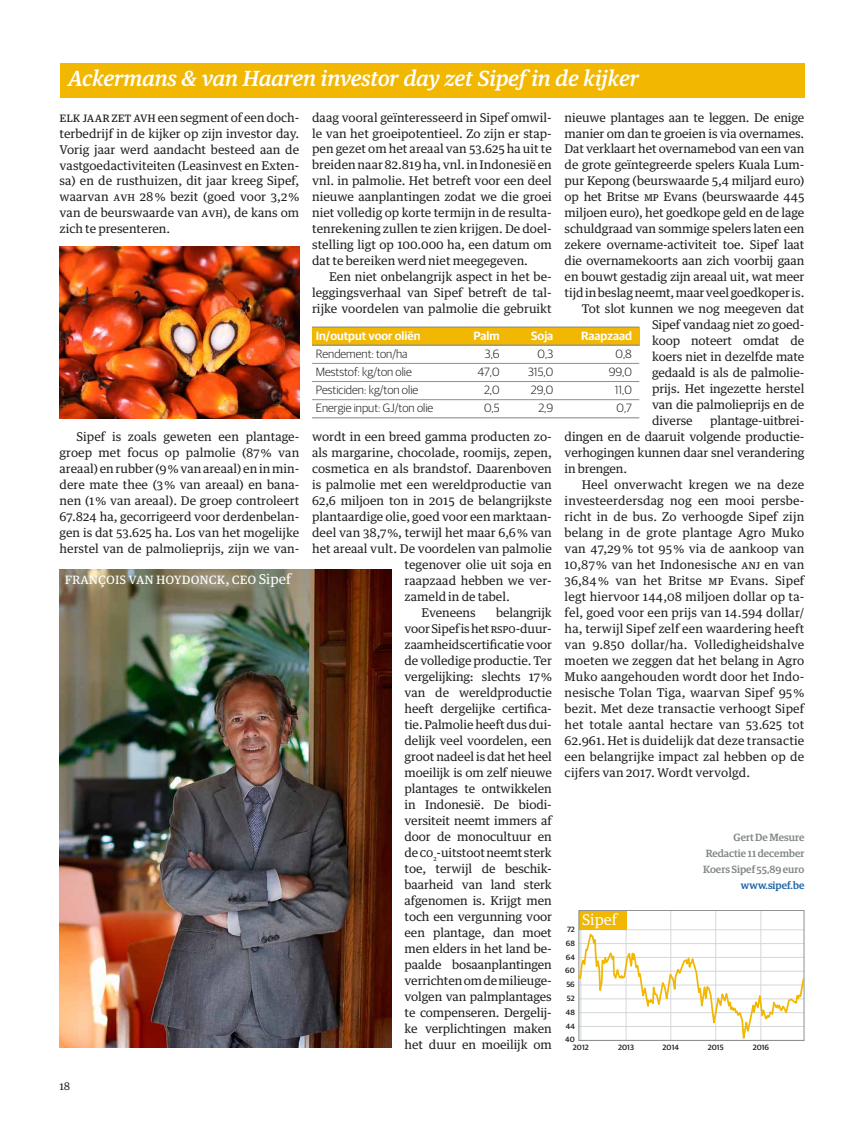
<style>
.page{position:relative;width:864px;height:1136px;background:#fff}
.page>*{position:absolute;margin:0;border:0;box-sizing:border-box;transform-origin:0 0}
.t1{font:italic 500 21px "Guardian Text Egyp";color:#fff}
.t2{font:14.7px "Guardian Text Egyp";color:#fff}
.t3{font:13.5px "Guardian Text Egyp";color:#fff}
.t4{font:12px/16px "Guardian Text Egyp";letter-spacing:-.01em;color:#1d1d1b;text-align:justify}
.t5{font:300 12px "Guardian Sans";color:#1d1d1b}
.t6{font:600 12px "Guardian Sans";color:#fff}
.t7{font:500 10.5px/15.9px "Guardian Egyp";color:#808782;text-align:justify}
.t8{font:500 10.5px "Guardian Egyp";color:#1862a7}
.t9{font:10.5px "Guardian Text Egyp";color:#1d1d1b}
.t10{font:500 7.65px/13.8px "Guardian Sans";color:#1d1d1b}
.s1{font-size:10.95px}
</style>
<div class="page">
<div style="left:60px;top:64px;width:744px;height:34px;background:#f2b700"></div>
<hr style="left:715px;top:910px;width:1px;height:130px;background:#d4d7d8">
<hr style="left:760px;top:910px;width:1px;height:130px;background:#d4d7d8">
<hr style="left:670px;top:910px;width:1px;height:130px;background:#d4d7d8">
<div style="left:578px;top:910px;width:48px;height:19px;background:#f2b700"></div>
<svg style="left:578px;top:927px;width:226px;height:114px"></svg>
<div style="left:312px;top:327px;width:327px;height:18px;background:#f2b700"></div>
<hr style="left:312px;top:326px;width:327px;height:1px;background:#8a918f">
<hr style="left:312px;top:363px;width:327px;height:1px;background:#8a918f">
<hr style="left:312px;top:381px;width:327px;height:1px;background:#8a918f">
<hr style="left:312px;top:399px;width:327px;height:1px;background:#8a918f">
<hr style="left:312px;top:417px;width:327px;height:1px;background:#8a918f">
<hr style="left:312px;top:344px;width:327px;height:1px;background:#8a918f">
<img style="left:60px;top:247px;width:239px;height:172px">
<img style="left:60px;top:569px;width:331px;height:478px">
<h1 class="t1" style="left:68px;top:61px;width:572px">Ackermans &amp; van Haaren investor day zet Sipef in de kijker</h1>
<p class="t4" style="left:60px;top:108px;width:241px">Elk jaar zet AvH een segment of een doch&shy;terbedrijf in de kijker op zijn investor day.<br>Vorig jaar werd aandacht besteed aan de vastgoedactiviteiten (Leasinvest en Exten&shy;sa) en de rusthuizen, dit jaar kreeg Sipef, waarvan <span class="s1">A</span>v<span class="s1">H</span> 28 % bezit (goed voor 3,2 % van de beurswaarde van <span class="s1">A</span>v<span class="s1">H</span>), de kans om zich te presenteren.</p>
<p class="t4" style="left:312px;top:108px;width:241px">daag vooral geïnteresseerd in Sipef omwil&shy;le van het groeipotentieel. Zo zijn er stap&shy;pen gezet om het areaal van 53.625 ha uit te breiden naar 82.819 ha, vnl. in Indonesië en vnl. in palmolie. Het betreft voor een deel nieuwe aanplantingen zodat we die groei niet volledig op korte termijn in de resulta&shy;tenrekening zullen te zien krijgen. De doel&shy;stelling ligt op 100.000 ha, een datum om dat te bereiken werd niet meegegeven.</p>
<p class="t4" style="left:312px;top:268px;width:241px;text-indent:17px">Een niet onbelangrijk aspect in het be&shy;leggingsverhaal van Sipef betreft de tal&shy;rijke voordelen van palmolie die gebruikt</p>
<p class="t4" style="left:564px;top:108px;width:241px">nieuwe plantages aan te leggen. De enige</p>
<p class="t4" style="left:564px;top:124px;width:241px">manier om dan te groeien is via overnames.</p>
<p class="t4" style="left:564px;top:140px;width:241px">Dat verklaart het overnamebod van een van</p>
<p class="t4" style="left:564px;top:156px;width:241px">de grote geïntegreerde spelers Kuala Lum-</p>
<p class="t4" style="left:564px;top:172px;width:241px">pur Kepong (beurswaarde 5,4 miljard euro)</p>
<p class="t4" style="left:564px;top:188px;width:241px">op het Britse <span class="s1">MP</span> Evans (beurswaarde 445</p>
<p class="t4" style="left:564px;top:204px;width:241px">miljoen euro), het goedkope geld en de lage</p>
<p class="t4" style="left:564px;top:220px;width:241px">schuldgraad van sommige spelers laten een</p>
<p class="t4" style="left:564px;top:236px;width:241px">zekere overname-activiteit toe. Sipef laat</p>
<p class="t4" style="left:564px;top:252px;width:241px">die overnamekoorts aan zich voorbij gaan</p>
<p class="t4" style="left:564px;top:268px;width:241px">en bouwt gestadig zijn areaal uit, wat meer</p>
<p class="t4" style="left:564px;top:284px;width:241px">tijd in beslag neemt, maar veel goedkoper is.</p>
<p class="t4" style="left:581px;top:300px;width:224px">Tot slot kunnen we nog meegeven dat</p>
<p class="t4" style="left:651px;top:316px;width:154px">Sipef vandaag niet zo goed-</p>
<p class="t4" style="left:651px;top:332px;width:154px">koop noteert omdat de</p>
<p class="t4" style="left:651px;top:348px;width:154px">koers niet in dezelfde mate</p>
<p class="t4" style="left:651px;top:364px;width:154px">gedaald is als de palmolie-</p>
<p class="t4" style="left:651px;top:379px;width:154px">prijs. Het ingezette herstel</p>
<p class="t4" style="left:651px;top:395px;width:154px">van die palmolieprijs en de</p>
<p class="t4" style="left:651px;top:411px;width:42px">diverse</p>
<p class="t6" style="left:315px;top:327px;width:106px">In/output voor oliën</p>
<p class="t6" style="left:473px;top:327px;width:28px">Palm</p>
<p class="t6" style="left:531px;top:327px;width:24px">Soja</p>
<p class="t6" style="left:581px;top:327px;width:52px">Raapzaad</p>
<p class="t5" style="left:315px;top:345px;width:93px">Rendement: ton/ha</p>
<p class="t5" style="left:484px;top:345px;width:16px">3,6</p>
<p class="t5" style="left:537px;top:345px;width:17px">0,3</p>
<p class="t5" style="left:615px;top:345px;width:18px">0,8</p>
<p class="t5" style="left:315px;top:363px;width:98px">Meststof: kg/ton olie</p>
<p class="t5" style="left:477px;top:363px;width:23px">47,0</p>
<p class="t5" style="left:528px;top:363px;width:27px">315,0</p>
<p class="t5" style="left:608px;top:363px;width:25px">99,0</p>
<p class="t5" style="left:315px;top:382px;width:104px">Pesticiden: kg/ton olie</p>
<p class="t5" style="left:484px;top:382px;width:17px">2,0</p>
<p class="t5" style="left:530px;top:382px;width:24px">29,0</p>
<p class="t5" style="left:614px;top:382px;width:19px">11,0</p>
<p class="t5" style="left:315px;top:400px;width:119px">Energie input: GJ/ton olie</p>
<p class="t5" style="left:484px;top:400px;width:17px">0,5</p>
<p class="t5" style="left:538px;top:400px;width:16px">2,9</p>
<p class="t5" style="left:616px;top:400px;width:17px">0,7</p>
<p class="t4" style="left:564px;top:412px;width:241px;text-indent:145px">plantage-uitbrei&shy;dingen en de daaruit volgende productie&shy;verhogingen kunnen daar snel verandering in brengen.</p>
<p class="t4" style="left:564px;top:475px;width:241px;text-indent:17px">Heel onverwacht kregen we na deze investeerdersdag nog een mooi persbe&shy;richt in de bus. Zo verhoogde Sipef zijn belang in de grote plantage Agro Muko van 47,29 % tot 95 % via de aankoop van 10,87 % van het Indonesische <span class="s1">ANJ</span> en van 36,84 % van het Britse <span class="s1">MP</span> Evans. Sipef legt hiervoor 144,08 miljoen dollar op ta&shy;fel, goed voor een prijs van 14.594 dollar/ ha, terwijl Sipef zelf een waardering heeft van 9.850 dollar/ha. Volledigheidshalve moeten we zeggen dat het belang in Agro Muko aangehouden wordt door het Indo&shy;nesische Tolan Tiga, waarvan Sipef 95 % bezit. Met deze transactie verhoogt Sipef het totale aantal hectare van 53.625 tot 62.961. Het is duidelijk dat deze transactie een belangrijke impact zal hebben op de cijfers van 2017. Wordt vervolgd.</p>
<p class="t4" style="left:312px;top:427px;width:241px">wordt in een breed gamma producten zo-</p>
<p class="t4" style="left:312px;top:443px;width:241px">als margarine, chocolade, roomijs, zepen,</p>
<p class="t4" style="left:312px;top:459px;width:241px">cosmetica en als brandstof. Daarenboven</p>
<p class="t4" style="left:312px;top:475px;width:241px">is palmolie met een wereldproductie van</p>
<p class="t4" style="left:312px;top:491px;width:241px">62,6 miljoen ton in 2015 de belangrijkste</p>
<p class="t4" style="left:312px;top:507px;width:241px">plantaardige olie, goed voor een marktaan-</p>
<p class="t4" style="left:312px;top:523px;width:241px">deel van 38,7 %, terwijl het maar 6,6 % van</p>
<p class="t4" style="left:312px;top:539px;width:241px">het areaal vult. De voordelen van palmolie</p>
<p class="t4" style="left:404px;top:555px;width:149px">tegenover olie uit soja en</p>
<p class="t4" style="left:404px;top:571px;width:149px">raapzaad hebben we ver-</p>
<p class="t4" style="left:404px;top:587px;width:107px">zameld in de tabel.</p>
<p class="t4" style="left:421px;top:603px;width:56px">Eveneens</p>
<p class="t4" style="left:60px;top:428px;width:241px;text-indent:17px">Sipef is zoals geweten een plantage&shy;groep met focus op palmolie (87 % van areaal) en rubber (9 % van areaal) en in min&shy;dere mate thee (3 % van areaal) en bana&shy;nen (1 % van areaal). De groep controleert 67.824 ha, gecorrigeerd voor derdenbelan&shy;gen is dat 53.625 ha. Los van het mogelijke herstel van de palmolieprijs, zijn we van-</p>
<p class="t3" style="left:65px;top:568px;width:136px">François Van Hoydonc</p>
<p class="t3" style="left:217px;top:568px;width:24px">k, ceo</p>
<p class="t3" style="left:259px;top:568px;width:34px">Sipef</p>
<p class="t4" style="left:404px;top:603px;width:149px;text-indent:91px">belangrijk voor Sipef is het <span class="s1">RSPO</span>-duur&shy;zaamheidscertificatie voor de volledige productie. Ter vergelijking: slechts 17 % van de wereldproductie heeft dergelijke certifica&shy;tie. Palmolie heeft dus dui&shy;delijk veel voordelen, een groot nadeel is dat het heel moeilijk is om zelf nieuwe plantages te ontwikkelen in Indonesië. De biodi&shy;versiteit neemt immers af door de monocultuur en de <span class="s1">CO</span><sub>2</sub>-uitstoot neemt sterk toe, terwijl de beschik&shy;baarheid van land sterk afgenomen is. Krijgt men toch een vergunning voor een plantage, dan moet men elders in het land be&shy;paalde bosaanplantingen verrichten om de milieuge&shy;volgen van palmplantages te compenseren. Dergelij&shy;ke verplichtingen maken het duur en moeilijk om</p>
<p class="t7" style="left:702px;top:828px;width:103px;text-indent:30px">Gert De Mesure Redactie 11 december Koers Sipef 55,89 euro</p>
<p class="t8" style="left:740px;top:877px;width:65px">www.sipef.be</p>
<p class="t2" style="left:581px;top:907px;width:37px">Sipef</p>
<p class="t10" style="left:567px;top:921px;width:9px">72</p>
<p class="t10" style="left:565px;top:935px;width:11px">68<br>64</p>
<p class="t10" style="left:565px;top:963px;width:11px">60</p>
<p class="t10" style="left:566px;top:976px;width:10px">56</p>
<p class="t10" style="left:566px;top:990px;width:9px">52</p>
<p class="t10" style="left:565px;top:1004px;width:11px">48</p>
<p class="t10" style="left:565px;top:1032px;width:11px">40</p>
<p class="t10" style="left:565px;top:1018px;width:11px">44</p>
<p class="t10" style="left:572px;top:1039px;width:17px">2012</p>
<p class="t10" style="left:618px;top:1039px;width:17px">2013</p>
<p class="t10" style="left:662px;top:1039px;width:18px">2014</p>
<p class="t10" style="left:707px;top:1039px;width:17px">2015</p>
<p class="t10" style="left:752px;top:1039px;width:18px">2016</p>
<p class="t9" style="left:59px;top:1076px;width:12px">18</p>
</div>
